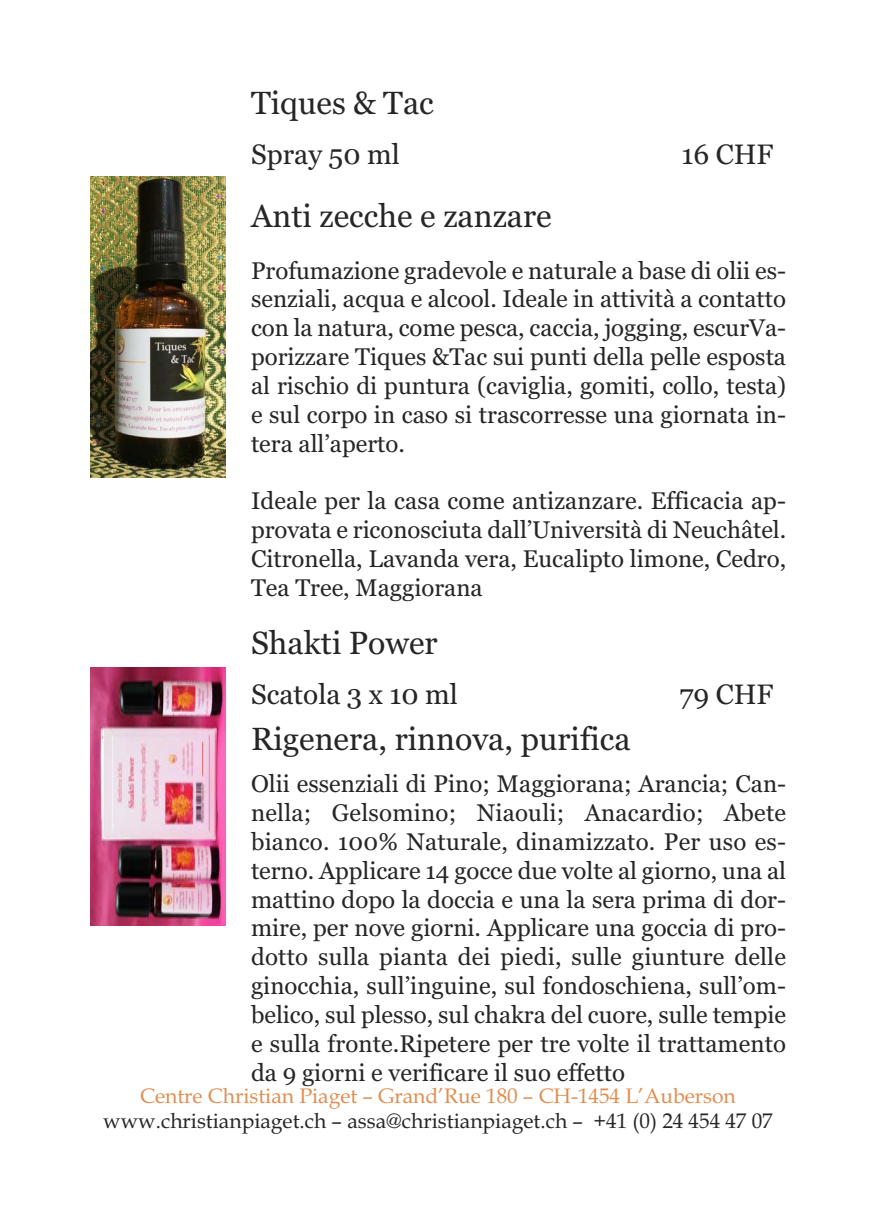
<style>
.page{position:relative;width:876px;height:1227px;background:#fff}
.page>*{position:absolute;margin:0;border:0;box-sizing:border-box;transform-origin:0 0}
.t1{font:32px "Georgia";color:#272526}
.t2{font:28px "Georgia";color:#272526}
.t3{font:24px/28.8px "Georgia";color:#272526;text-align:justify}
.t4{font:21px "Book Antiqua";color:#272526}
.t5{font:21px "Book Antiqua";color:#df8e51}
</style>
<div class="page">
<img style="left:90px;top:176px;width:135px;height:301px">
<img style="left:90px;top:668px;width:135px;height:257px">
<h1 class="t1" style="left:251px;top:90px;width:184px">Tiques &amp; Tac</h1>
<p class="t2" style="left:251px;top:143px;width:150px">Spray 50 ml</p>
<p class="t2" style="left:681px;top:143px;width:93px">16 CHF</p>
<h1 class="t1" style="left:251px;top:203px;width:302px">Anti zecche e zanzare</h1>
<p class="t3" style="left:251px;top:258px;width:536px">Profumazione gradevole e naturale a base di olii es&shy;senziali, acqua e alcool. Ideale in attività a contatto con la natura, come pesca, caccia, jogging, escurVa&shy;porizzare Tiques &amp;Tac sui punti della pelle esposta al rischio di puntura (caviglia, gomiti, collo, testa) e sul corpo in caso si trascorresse una giornata in&shy;tera all’aperto.</p>
<p class="t3" style="left:251px;top:488px;width:536px">Ideale per la casa come antizanzare. Efficacia ap&shy;provata e riconosciuta dall’Università di Neuchâtel.<br>Citronella, Lavanda vera, Eucalipto limone, Cedro, Tea Tree, Maggiorana</p>
<h1 class="t1" style="left:251px;top:630px;width:188px">Shakti Power</h1>
<p class="t2" style="left:251px;top:683px;width:208px">Scatola 3 x 10 ml</p>
<p class="t2" style="left:679px;top:683px;width:95px">79 CHF</p>
<h1 class="t1" style="left:251px;top:726px;width:381px">Rigenera, rinnova, purifica</h1>
<p class="t3" style="left:251px;top:771px;width:536px">Olii essenziali di Pino; Maggiorana; Arancia; Can&shy;nella; Gelsomino; Niaouli; Anacardio; Abete bianco. 100% Naturale, dinamizzato. Per uso es&shy;terno. Applicare 14 gocce due volte al giorno, una al mattino dopo la doccia e una la sera prima di dor&shy;mire, per nove giorni. Applicare una goccia di pro&shy;dotto sulla pianta dei piedi, sulle giunture delle ginocchia, sull’inguine, sul fondoschiena, sull’om&shy;belico, sul plesso, sul chakra del cuore, sulle tempie e sulla fronte.Ripetere per tre volte il trattamento da 9 giorni e verificare il suo effetto</p>
<p class="t5" style="left:140px;top:1087px;width:596px">Centre Christian Piaget – Grand’Rue 180 – CH-1454 L’Auberson</p>
<p class="t4" style="left:103px;top:1113px;width:670px">www.christianpiaget.ch – assa@christianpiaget.ch – +41 (0) 24 454 47 07</p>
</div>
